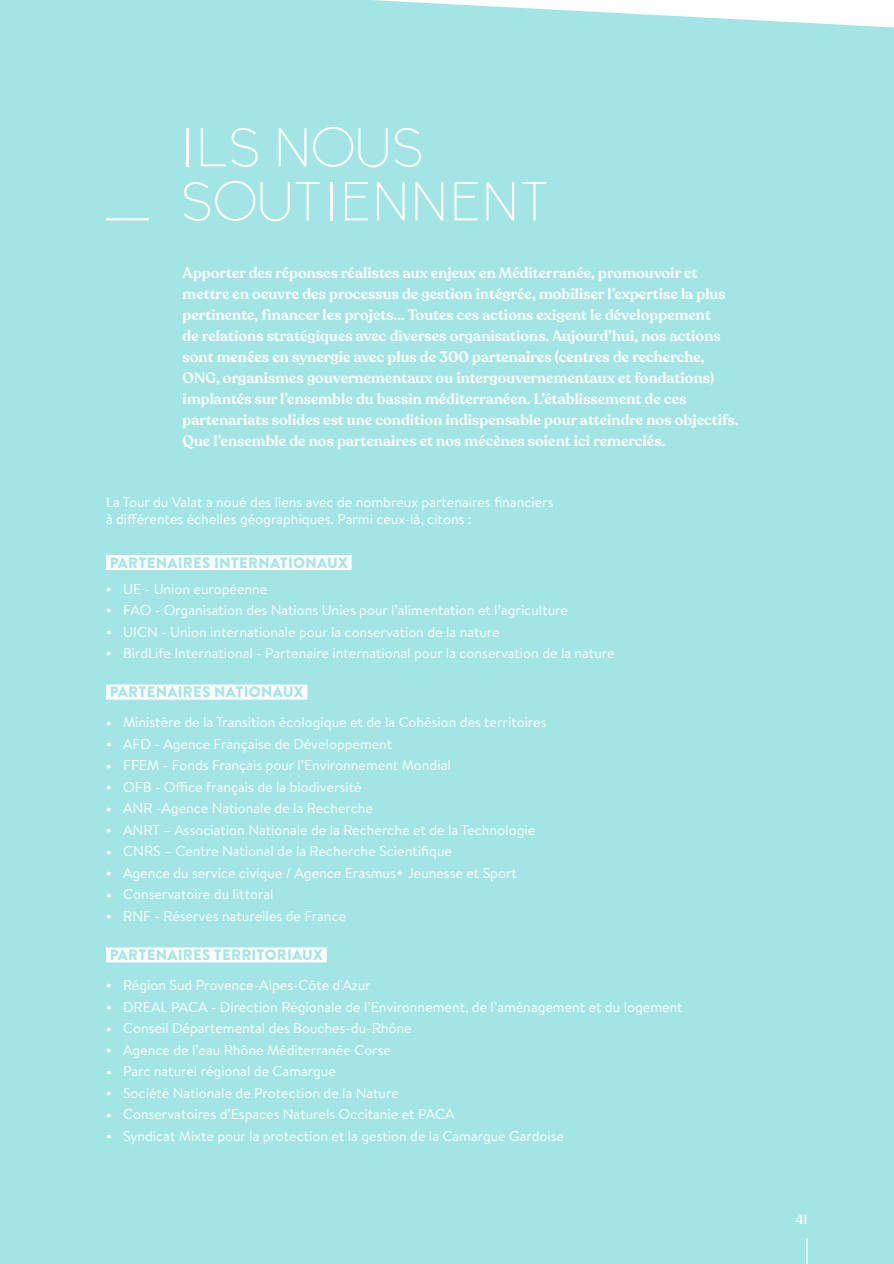
<style>
.page{position:relative;width:894px;height:1264px;background:#a3e5e5}
.page>*{position:absolute;margin:0;border:0;box-sizing:border-box;transform-origin:0 0}
.t1{font:300 54px/54px "Biko";color:#fff}
.t2{font:600 15px/21px "Recoleta";letter-spacing:.005em;color:#fff}
.t3{font:900 15px "Brandon Text";letter-spacing:.02em;color:#a3e5e5}
.t4{font:14.25px/17.2px "Brandon Text";color:#fff}
.t5{font:500 13.5px "Recoleta";color:#fff}
.s1{font-weight:900;font-size:13.5px}
</style>
<div class="page">
<hr style="left:806px;top:1238px;width:2px;height:26px;background:#fff">
<div style="left:106px;top:555px;width:246px;height:15px;background:#fff"></div>
<div style="left:106px;top:684px;width:201px;height:15px;background:#fff"></div>
<div style="left:106px;top:947px;width:221px;height:15px;background:#fff"></div>
<hr style="left:106px;top:218px;width:43px;height:2px;background:#fff">
<svg style="left:372px;top:0;width:522px;height:28px"></svg>
<h1 class="t1" style="left:180px;top:122px;width:370px">ILS NOUS<br>SOUTIENNENT</h1>
<p class="t2" style="left:183px;top:263px;width:558px">Apporter des réponses réalistes aux enjeux en Méditerranée, promouvoir et mettre en oeuvre des processus de gestion intégrée, mobiliser l’expertise la plus pertinente, financer les projets… Toutes ces actions exigent le développement<br>de relations stratégiques avec diverses organisations. Aujourd’hui, nos actions sont menées en synergie avec plus de 300 partenaires (centres de recherche, ONG, organismes gouvernementaux ou intergouvernementaux et fondations) implantés sur l’ensemble du bassin méditerranéen. L’établissement de ces partenariats solides est une condition indispensable pour atteindre nos objectifs.<br>Que l’ensemble de nos partenaires et nos mécènes soient ici remerciés.</p>
<p class="t4" style="left:106px;top:493px;width:449px">La Tour du Valat a noué des liens avec de nombreux partenaires financiers à différentes échelles géographiques. Parmi ceux-là, citons :</p>
<p class="t3" style="left:110px;top:552px;width:240px">PARTENAIRES INTERNATIONAUX</p>
<p class="t4" style="left:106px;top:579px;width:163px"><span class="s1">•</span> UE - Union européenne</p>
<p class="t4" style="left:106px;top:601px;width:463px"><span class="s1">•</span> FAO - Organisation des Nations Unies pour l’alimentation et l’agriculture</p>
<p class="t4" style="left:106px;top:622px;width:395px"><span class="s1">•</span> UICN - Union internationale pour la conservation de la nature</p>
<p class="t4" style="left:106px;top:644px;width:510px"><span class="s1">•</span> BirdLife International - Partenaire international pour la conservation de la nature</p>
<p class="t3" style="left:110px;top:681px;width:195px">PARTENAIRES NATIONAUX</p>
<p class="t4" style="left:106px;top:713px;width:442px"><span class="s1">•</span> Ministère de la Transition écologique et de la Cohésion des territoires</p>
<p class="t4" style="left:106px;top:735px;width:288px"><span class="s1">•</span> AFD - Agence Française de Développement</p>
<p class="t4" style="left:106px;top:756px;width:346px"><span class="s1">•</span> FFEM - Fonds Français pour l’Environnement Mondial</p>
<p class="t4" style="left:106px;top:778px;width:257px"><span class="s1">•</span> OFB - Office français de la biodiversité</p>
<p class="t4" style="left:106px;top:799px;width:269px"><span class="s1">•</span> ANR -Agence Nationale de la Recherche</p>
<p class="t4" style="left:106px;top:821px;width:431px"><span class="s1">•</span> ANRT – Association Nationale de la Recherche et de la Technologie</p>
<p class="t4" style="left:106px;top:842px;width:347px"><span class="s1">•</span> CNRS – Centre National de la Recherche Scientifique</p>
<p class="t4" style="left:106px;top:864px;width:412px"><span class="s1">•</span> Agence du service civique / Agence Erasmus+ Jeunesse et Sport</p>
<p class="t4" style="left:106px;top:885px;width:169px"><span class="s1">•</span> Conservatoire du littoral</p>
<p class="t4" style="left:106px;top:907px;width:242px"><span class="s1">•</span> RNF - Réserves naturelles de France</p>
<p class="t3" style="left:110px;top:944px;width:215px">PARTENAIRES TERRITORIAUX</p>
<p class="t4" style="left:106px;top:976px;width:266px"><span class="s1">•</span> Région Sud Provence-Alpes-Côte d'Azur</p>
<p class="t4" style="left:106px;top:997px;width:578px"><span class="s1">•</span> DREAL PACA - Direction Régionale de l’Environnement, de l’aménagement et du logement</p>
<p class="t4" style="left:106px;top:1019px;width:307px"><span class="s1">•</span> Conseil Départemental des Bouches-du-Rhône</p>
<p class="t4" style="left:106px;top:1040px;width:287px"><span class="s1">•</span> Agence de l’eau Rhône Méditerranée Corse</p>
<p class="t4" style="left:106px;top:1062px;width:231px"><span class="s1">•</span> Parc naturel régional de Camargue</p>
<p class="t4" style="left:106px;top:1083px;width:294px"><span class="s1">•</span> Société Nationale de Protection de la Nature</p>
<p class="t4" style="left:106px;top:1105px;width:350px"><span class="s1">•</span> Conservatoires d’Espaces Naturels Occitanie et PACA</p>
<p class="t4" style="left:106px;top:1126px;width:459px"><span class="s1">•</span> Syndicat Mixte pour la protection et la gestion de la Camargue Gardoise</p>
<p class="t5" style="left:796px;top:1211px;width:13px">41</p>
</div>
